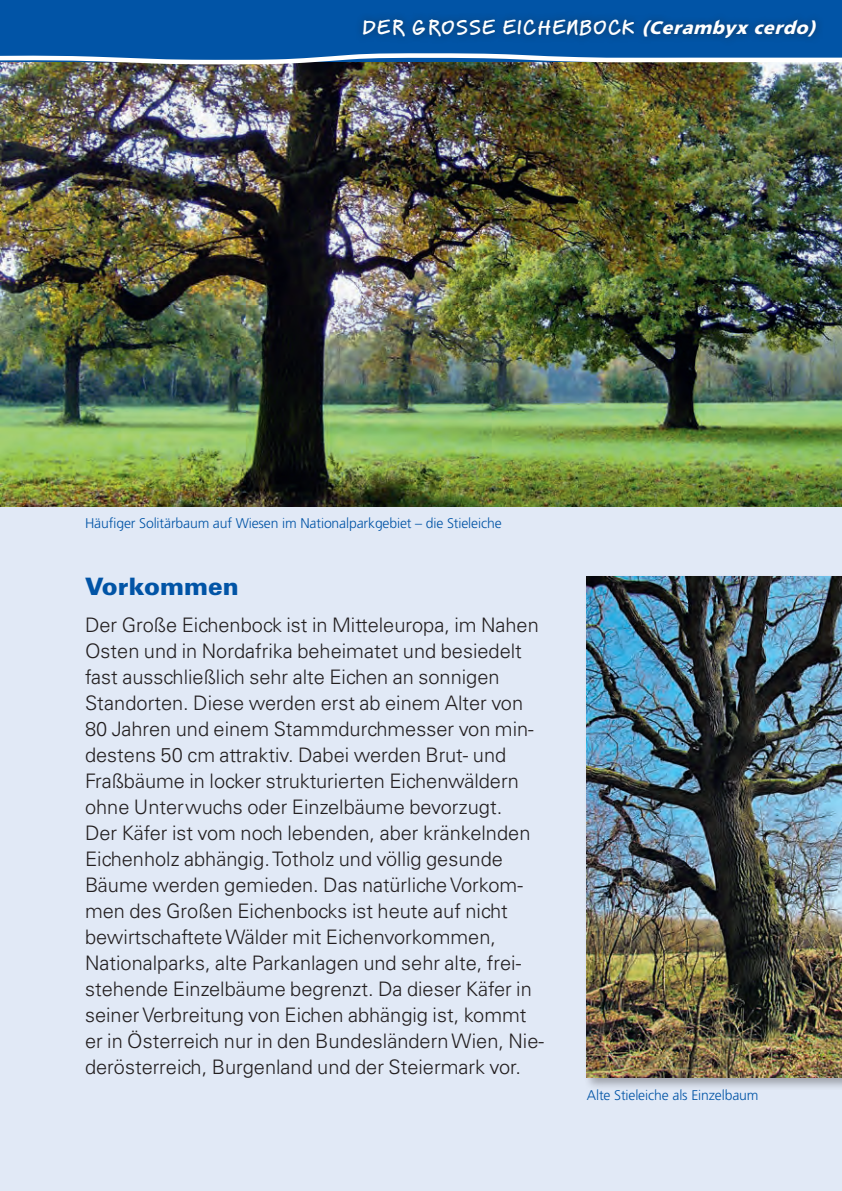
<style>
.page{position:relative;width:842px;height:1191px;background:#e1e9f6}
.page>*{position:absolute;margin:0;border:0;box-sizing:border-box;transform-origin:0 0}
.t1{font:900 24px "Univers CE";color:#0154a6}
.t2{font:300 20px/26px "Univers CE";color:#231f20}
.t3{font:700 20px "PF Reminder Pro";letter-spacing:.03em;color:#fff}
.t4{font:300 14px "Freeway";letter-spacing:-.01em;color:#0154a6}
.s1{font-family:"Freeway";font-weight:900;font-style:italic;font-size:18px}
</style>
<div class="page">
<img style="left:0;top:68px;width:842px;height:438px">
<div style="left:584px;top:573px;width:258px;height:517px;background:#231f20;opacity:.35"></div>
<img style="left:587px;top:576px;width:255px;height:501px">
<div style="left:0;top:0;width:842px;height:61px;background:#0154a6"></div>
<img style="left:0;top:53px;width:842px;height:15px">
<div style="left:355px;top:12px;width:469px;height:34px;background:#231f20;opacity:.55"></div>
<p class="t3" style="left:362px;top:15px;width:460px">DER GROSSE EICHENBOCK <span class="s1">(Cerambyx cerdo)</span></p>
<p class="t4" style="left:85px;top:516px;width:418px">Häufiger Solitärbaum auf Wiesen im Nationalparkgebiet – die Stieleiche</p>
<p class="t1" style="left:85px;top:571px;width:155px">Vorkommen</p>
<p class="t2" style="left:85px;top:612px;width:460px">Der Große Eichenbock ist in Mitteleuropa, im Nahen Osten und in Nordafrika beheimatet und besiedelt fast ausschließlich sehr alte Eichen an sonnigen Standorten. Diese werden erst ab einem Alter von 80 Jahren und einem Stammdurchmesser von min&shy;destens 50 cm attraktiv. Dabei werden Brut- und Fraßbäume in locker strukturierten Eichenwäldern ohne Unterwuchs oder Einzelbäume bevorzugt.<br>Der Käfer ist vom noch lebenden, aber kränkelnden Eichenholz abhängig. Totholz und völlig gesunde Bäume werden gemieden. Das natürliche Vorkom&shy;men des Großen Eichenbocks ist heute auf nicht bewirtschaftete Wälder mit Eichenvorkommen, Nationalparks, alte Parkanlagen und sehr alte, frei&shy;stehende Einzelbäume begrenzt. Da dieser Käfer in seiner Verbreitung von Eichen abhängig ist, kommt er in Österreich nur in den Bundesländern Wien, Nie&shy;derösterreich, Burgenland und der Steiermark vor.</p>
<p class="t4" style="left:587px;top:1087px;width:173px">Alte Stieleiche als Einzelbaum</p>
</div>
